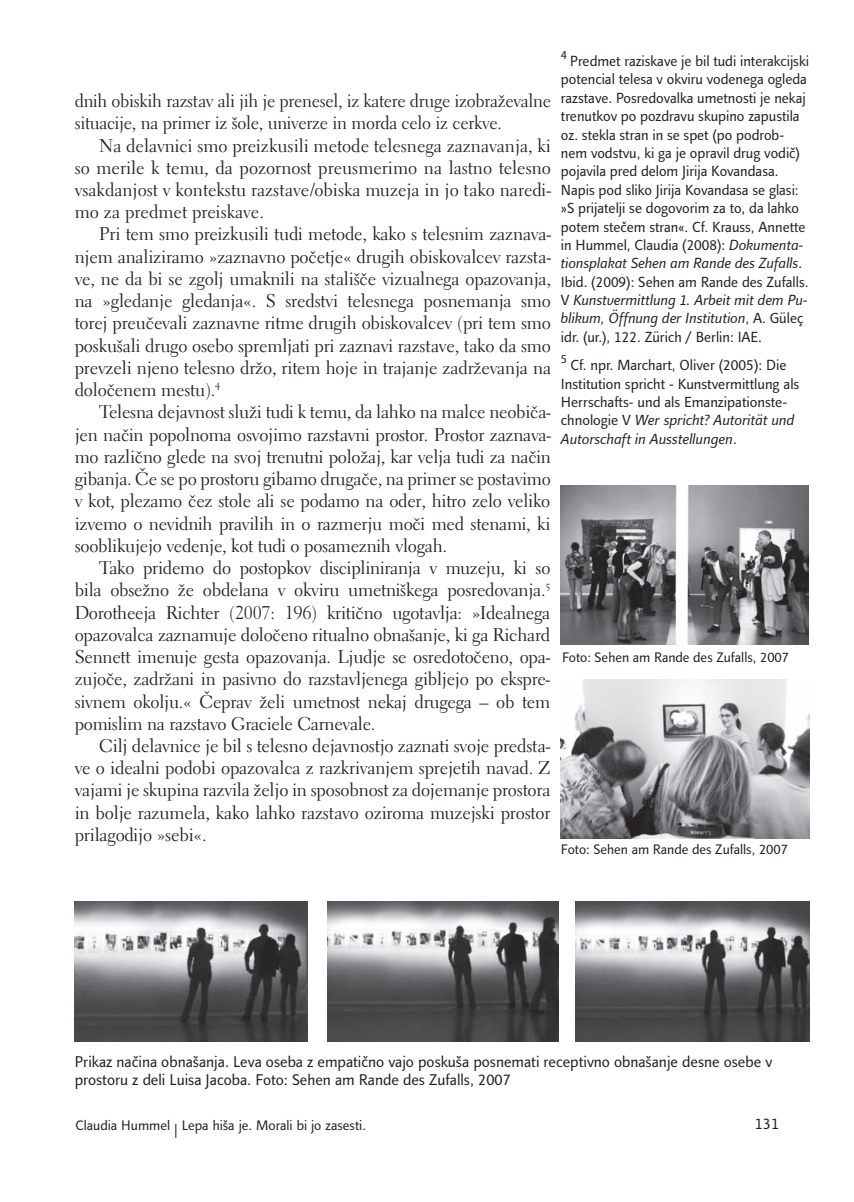
<style>
.page{position:relative;width:854px;height:1202px;background:#fff}
.page>*{position:absolute;margin:0;border:0;box-sizing:border-box;transform-origin:0 0}
.t1{font:18.38px "Electra LT";letter-spacing:-.015em;color:#231f20}
.t2{font:15.75px/17.3px "Finnegan";color:#231f20}
.t3{font:14.88px/18.4px "Finnegan";color:#231f20}
.t4{font:14px "Finnegan";color:#231f20}
.t5{font:12.25px "Finnegan";color:#231f20}
.s1{font-style:italic}
</style>
<div class="page">
<img style="left:75px;top:901px;width:233px;height:139px">
<img style="left:327px;top:901px;width:232px;height:139px">
<img style="left:576px;top:901px;width:233px;height:139px">
<img style="left:560px;top:485px;width:248px;height:159px">
<img style="left:561px;top:679px;width:248px;height:159px">
<p class="t1" style="left:75px;top:89px;width:478px">dnih obiskih razstav ali jih je prenesel, iz katere druge izobraževalne</p>
<p class="t1" style="left:75px;top:112px;width:429px">situacije, na primer iz šole, univerze in morda celo iz cerkve.</p>
<p class="t1" style="left:99px;top:134px;width:453px">Na delavnici smo preizkusili metode telesnega zaznavanja, ki</p>
<p class="t1" style="left:75px;top:156px;width:478px">so merile k temu, da pozornost preusmerimo na lastno telesno</p>
<p class="t1" style="left:75px;top:178px;width:478px">vsakdanjost v kontekstu razstave/obiska muzeja in jo tako naredi-</p>
<p class="t1" style="left:75px;top:200px;width:191px">mo za predmet preiskave.</p>
<p class="t1" style="left:99px;top:223px;width:453px">Pri tem smo preizkusili tudi metode, kako s telesnim zaznava-</p>
<p class="t1" style="left:75px;top:245px;width:478px">njem analiziramo »zaznavno početje« drugih obiskovalcev razsta-</p>
<p class="t1" style="left:75px;top:267px;width:478px">ve, ne da bi se zgolj umaknili na stališče vizualnega opazovanja,</p>
<p class="t1" style="left:75px;top:289px;width:478px">na »gledanje gledanja«. S sredstvi telesnega posnemanja smo</p>
<p class="t1" style="left:75px;top:312px;width:478px">torej preučevali zaznavne ritme drugih obiskovalcev (pri tem smo</p>
<p class="t1" style="left:75px;top:334px;width:478px">poskušali drugo osebo spremljati pri zaznavi razstave, tako da smo</p>
<p class="t1" style="left:75px;top:356px;width:478px">prevzeli njeno telesno držo, ritem hoje in trajanje zadrževanja na</p>
<p class="t1" style="left:75px;top:378px;width:147px">določenem mestu).<sup>4</sup></p>
<p class="t1" style="left:99px;top:401px;width:453px">Telesna dejavnost služi tudi k temu, da lahko na malce neobiča-</p>
<p class="t1" style="left:75px;top:423px;width:478px">jen način popolnoma osvojimo razstavni prostor. Prostor zaznava-</p>
<p class="t1" style="left:75px;top:445px;width:478px">mo različno glede na svoj trenutni položaj, kar velja tudi za način</p>
<p class="t1" style="left:75px;top:467px;width:478px">gibanja. Če se po prostoru gibamo drugače, na primer se postavimo</p>
<p class="t1" style="left:75px;top:489px;width:477px">v kot, plezamo čez stole ali se podamo na oder, hitro zelo veliko</p>
<p class="t1" style="left:75px;top:512px;width:477px">izvemo o nevidnih pravilih in o razmerju moči med stenami, ki</p>
<p class="t1" style="left:75px;top:534px;width:374px">sooblikujejo vedenje, kot tudi o posameznih vlogah.</p>
<p class="t1" style="left:99px;top:556px;width:453px">Tako pridemo do postopkov discipliniranja v muzeju, ki so</p>
<p class="t1" style="left:75px;top:578px;width:477px">bila obsežno že obdelana v okviru umetniškega posredovanja.<sup>5</sup></p>
<p class="t1" style="left:75px;top:601px;width:477px">Dorotheeja Richter (2007: 196) kritično ugotavlja: »Idealnega</p>
<p class="t1" style="left:75px;top:623px;width:477px">opazovalca zaznamuje določeno ritualno obnašanje, ki ga Richard</p>
<p class="t1" style="left:75px;top:645px;width:477px">Sennett imenuje gesta opazovanja. Ljudje se osredotočeno, opa-</p>
<p class="t1" style="left:75px;top:667px;width:477px">zujoče, zadržani in pasivno do razstavljenega gibljejo po ekspre-</p>
<p class="t1" style="left:75px;top:689px;width:477px">sivnem okolju.« Čeprav želi umetnost nekaj drugega – ob tem</p>
<p class="t1" style="left:75px;top:712px;width:302px">pomislim na razstavo Graciele Carnevale.</p>
<p class="t1" style="left:99px;top:734px;width:453px">Cilj delavnice je bil s telesno dejavnostjo zaznati svoje predsta-</p>
<p class="t1" style="left:75px;top:756px;width:477px">ve o idealni podobi opazovalca z razkrivanjem sprejetih navad. Z</p>
<p class="t1" style="left:75px;top:778px;width:477px">vajami je skupina razvila željo in sposobnost za dojemanje prostora</p>
<p class="t1" style="left:75px;top:801px;width:477px">in bolje razumela, kako lahko razstavo oziroma muzejski prostor</p>
<p class="t1" style="left:75px;top:823px;width:133px">prilagodijo »sebi«.</p>
<p class="t5" style="left:561px;top:48px;width:8px">4</p>
<p class="t3" style="left:561px;top:52px;width:250px;text-indent:9px">Predmet raziskave je bil tudi interakcijski potencial telesa v okviru vodenega ogleda razstave. Posredovalka umetnosti je nekaj trenutkov po pozdravu skupino zapustila oz. stekla stran in se spet (po podrob&shy;nem vodstvu, ki ga je opravil drug vodič) pojavila pred delom Jirija Kovandasa.<br>Napis pod sliko Jirija Kovandasa se glasi: »S prijatelji se dogovorim za to, da lahko potem stečem stran«. Cf. Krauss, Annette in Hummel, Claudia (2008): <span class="s1">Dokumenta&shy;tionsplakat Sehen am Rande des Zufalls</span>.<br>Ibid. (2009): Sehen am Rande des Zufalls.<br>V <span class="s1">Kunstvermittlung 1. Arbeit mit dem Pu&shy;blikum, Öffnung der Institution</span>, A. Güleç idr. (ur.), 122. Zürich / Berlin: IAE.</p>
<p class="t5" style="left:561px;top:352px;width:8px">5</p>
<p class="t3" style="left:561px;top:356px;width:240px;text-indent:9px">Cf. npr. Marchart, Oliver (2005): Die Institution spricht - Kunstvermittlung als Herrschafts- und als Emanzipationste&shy;chnologie V <span class="s1">Wer spricht? Autorität und Autorschaft in Ausstellungen</span>.</p>
<p class="t4" style="left:562px;top:648px;width:229px">Foto: Sehen am Rande des Zufalls, 2007</p>
<p class="t4" style="left:561px;top:841px;width:229px">Foto: Sehen am Rande des Zufalls, 2007</p>
<p class="t2" style="left:75px;top:1053px;width:699px">Prikaz načina obnašanja. Leva oseba z empatično vajo poskuša posnemati receptivno obnašanje desne osebe v prostoru z deli Luisa Jacoba. Foto: Sehen am Rande des Zufalls, 2007</p>
<p class="t4" style="left:76px;top:1116px;width:292px">Claudia Hummel | Lepa hiša je. Morali bi jo zasesti.</p>
<p class="t2" style="left:755px;top:1114px;width:26px">131</p>
</div>
